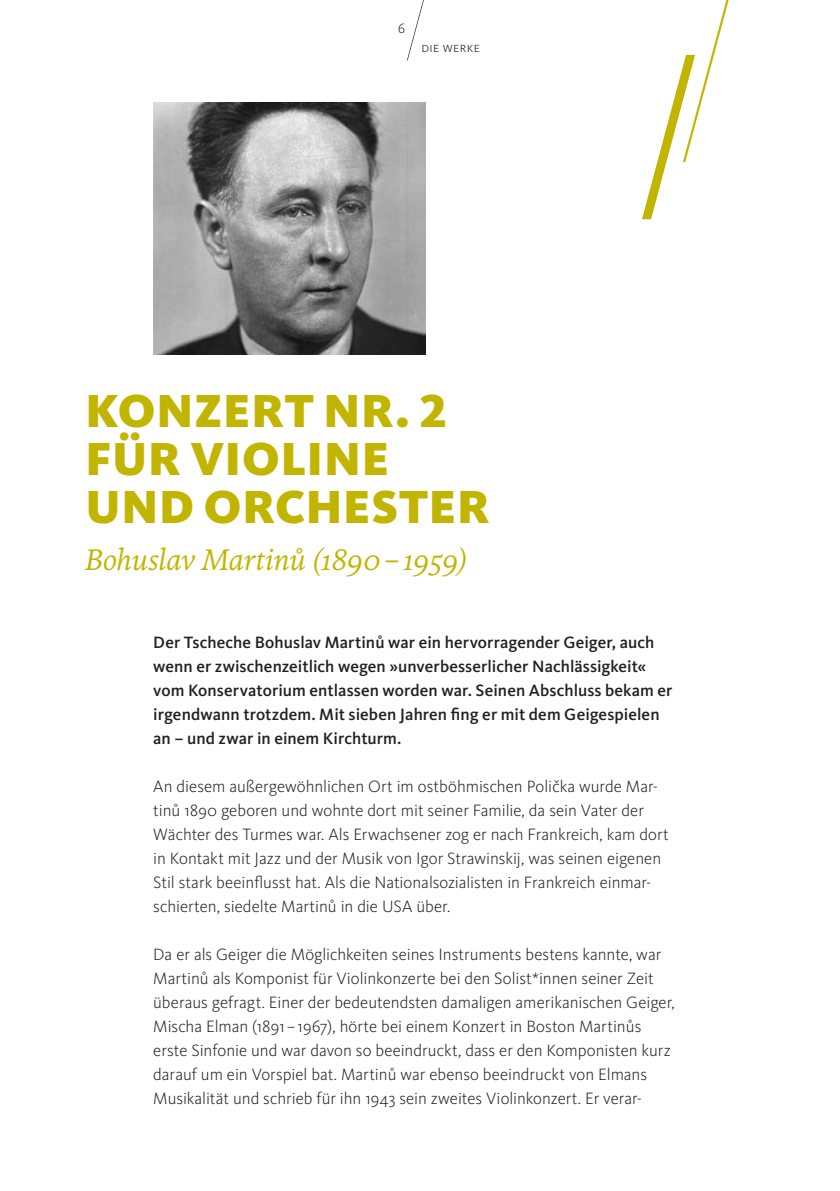
<style>
.page{position:relative;width:840px;height:1191px;background:#fff}
.page>*{position:absolute;margin:0;border:0;box-sizing:border-box;transform-origin:0 0}
.Headline_Senf{font:900 48px/48px "WDR Sans";letter-spacing:.02em;color:#c2b501}
.Subline_Senf{font:italic 30px "WDR Serif";letter-spacing:-.01em;color:#c2b501}
.Fließtext{font:300 17px/24px "WDR Sans";color:#231f20}
.Anleser{font:500 17px/24px "WDR Sans";color:#231f20}
.Rubrik{font:300 14px "WDR Sans";letter-spacing:.03em;color:#231f20}
</style>
<div class="page">
<img style="left:153px;top:102px;width:272px;height:252px">
<svg style="left:407px;top:0;width:17px;height:61px"></svg>
<svg style="left:642px;top:0;width:87px;height:219px"></svg>
<p class="Rubrik" style="left:398px;top:20px;width:8px">6</p>
<p class="Rubrik" style="left:421px;top:39px;width:60px">die werke</p>
<p class="Headline_Senf" style="left:85px;top:386px;width:405px">KONZERT NR. 2<br>FÜR VIOLINE<br>UND ORCHESTER</p>
<p class="Subline_Senf" style="left:85px;top:542px;width:383px">Bohuslav Martinů (1890– 1959)</p>
<p class="Anleser" style="left:153px;top:630px;width:520px">Der Tscheche Bohuslav Martinů war ein hervorragender Geiger, auch wenn er zwischenzeitlich wegen »unverbesserlicher Nachlässigkeit« vom Konservatorium entlassen worden war. Seinen Abschluss bekam er irgendwann trotzdem. Mit sieben Jahren fing er mit dem Geigespielen an – und zwar in einem Kirchturm.</p>
<p class="Fließtext" style="left:153px;top:774px;width:517px">An diesem außergewöhnlichen Ort im ostböhmischen Polička wurde Mar&shy;tinů 1890 geboren und wohnte dort mit seiner Familie, da sein Vater der Wächter des Turmes war. Als Erwachsener zog er nach Frankreich, kam dort in Kontakt mit Jazz und der Musik von Igor Strawinskij, was seinen eigenen Stil stark beeinflusst hat. Als die Nationalsozialisten in Frankreich einmar&shy;schierten, siedelte Martinů in die USA über.</p>
<p class="Fließtext" style="left:153px;top:942px;width:523px">Da er als Geiger die Möglichkeiten seines Instruments bestens kannte, war Martinů als Komponist für Violinkonzerte bei den Solist*innen seiner Zeit überaus gefragt. Einer der bedeutendsten damaligen amerikanischen Geiger, Mischa Elman (1891–1967), hörte bei einem Konzert in Boston Martinůs erste Sinfonie und war davon so beeindruckt, dass er den Komponisten kurz darauf um ein Vorspiel bat. Martinů war ebenso beeindruckt von Elmans Musikalität und schrieb für ihn 1943 sein zweites Violinkonzert. Er verar-</p>
</div>
